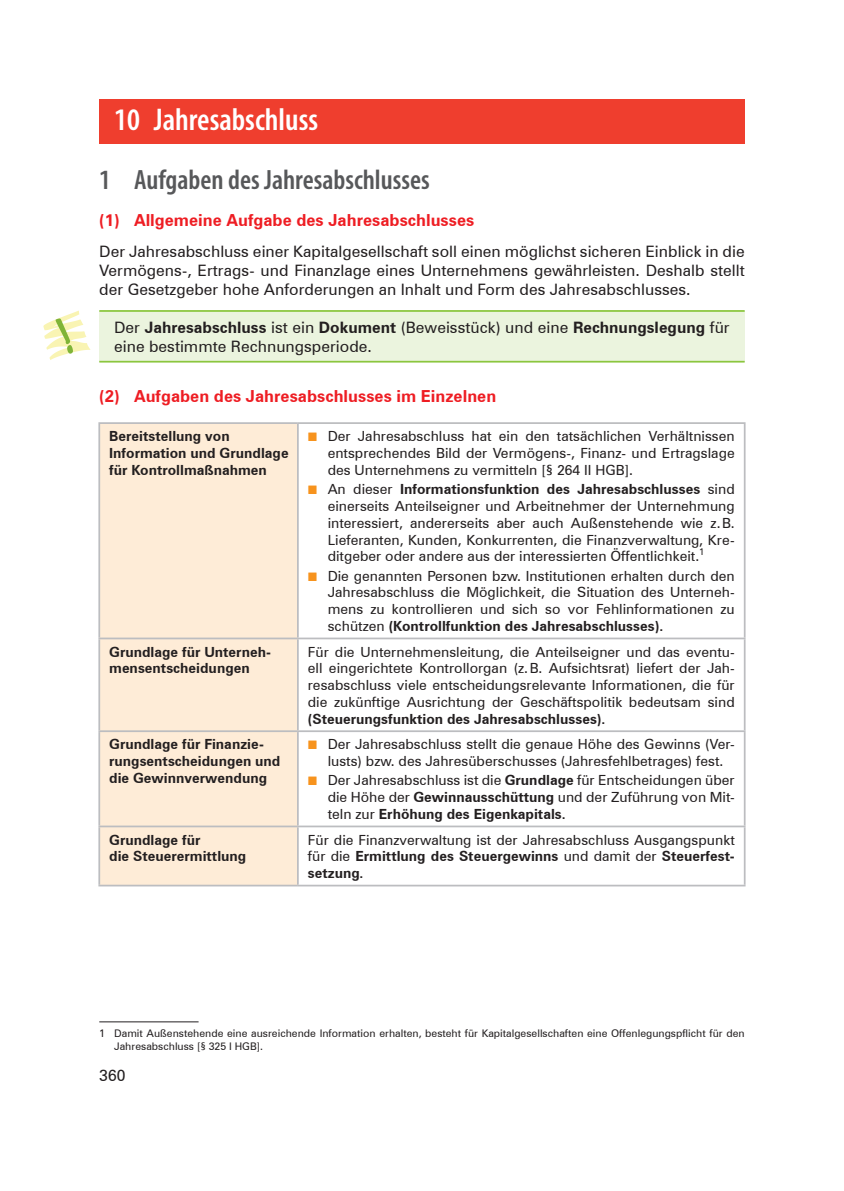
<style>
.page{position:relative;width:844px;height:1191px;background:#fff}
.page>*{position:absolute;margin:0;border:0;box-sizing:border-box;transform-origin:0 0}
.t1{font:600 condensed 31.5px "Myriad Pro";color:#fff}
.t2{font:600 condensed 28px "Myriad Pro";color:#57585a}
.t3{font:700 16.62px "Zurich BT";color:#ee1d23}
.Fließtext{font:15.75px/18.9px "Zurich BT";color:#231f20;text-align:justify}
.Merke_Text{font:15.75px/18.9px "Zurich BT";color:#231f20}
.Tabelle{font:14px/16.8px "Zurich BT";color:#231f20;text-align:justify}
.Tabelle-linke_Spalte{font:700 14px/16.8px "Zurich BT";color:#231f20}
.Fußnote{font:10.5px/12.6px "Zurich BT";color:#231f20}
.s1{font-weight:700}
.s2{font-family:"Uni Math";font-size:12.25px;color:#f7931d}
</style>
<div class="page">
<div style="left:99px;top:99px;width:645px;height:45px;background:#ef3e2e"></div>
<div style="left:99px;top:311px;width:645px;height:51px;background:#ebf4de"></div>
<hr style="left:99px;top:310px;width:645px;height:2px;background:#8bc63e">
<hr style="left:99px;top:361px;width:645px;height:1px;background:#8bc63e">
<div style="left:100px;top:424px;width:197px;height:460px;background:#feecd7"></div>
<hr style="left:98px;top:422px;width:200px;height:2px;background:#bcbdc0">
<hr style="left:98px;top:424px;width:2px;height:213px;background:#bcbdc0">
<hr style="left:298px;top:422px;width:447px;height:2px;background:#bcbdc0">
<hr style="left:297px;top:424px;width:2px;height:213px;background:#bcbdc0">
<hr style="left:743px;top:424px;width:2px;height:213px;background:#bcbdc0">
<hr style="left:98px;top:637px;width:200px;height:2px;background:#bcbdc0">
<hr style="left:98px;top:639px;width:2px;height:91px;background:#bcbdc0">
<hr style="left:298px;top:637px;width:447px;height:2px;background:#bcbdc0">
<hr style="left:297px;top:639px;width:2px;height:91px;background:#bcbdc0">
<hr style="left:743px;top:639px;width:2px;height:91px;background:#bcbdc0">
<hr style="left:98px;top:730px;width:200px;height:2px;background:#bcbdc0">
<hr style="left:98px;top:732px;width:2px;height:93px;background:#bcbdc0">
<hr style="left:298px;top:730px;width:447px;height:2px;background:#bcbdc0">
<hr style="left:297px;top:732px;width:2px;height:93px;background:#bcbdc0">
<hr style="left:743px;top:732px;width:2px;height:93px;background:#bcbdc0">
<hr style="left:98px;top:825px;width:200px;height:2px;background:#bcbdc0">
<hr style="left:98px;top:827px;width:2px;height:57px;background:#bcbdc0">
<hr style="left:298px;top:825px;width:447px;height:2px;background:#bcbdc0">
<hr style="left:297px;top:827px;width:2px;height:57px;background:#bcbdc0">
<hr style="left:743px;top:827px;width:2px;height:57px;background:#bcbdc0">
<hr style="left:98px;top:884px;width:200px;height:2px;background:#bcbdc0">
<hr style="left:298px;top:884px;width:447px;height:2px;background:#bcbdc0">
<hr style="left:99px;top:1021px;width:99px;height:1px;background:#231f20">
<svg style="left:43px;top:310px;width:48px;height:50px"></svg>
<p class="t1" style="left:114px;top:103px;width:205px">10 Jahresabschluss</p>
<p class="t2" style="left:99px;top:164px;width:332px">1 Aufgaben des Jahresabschlusses</p>
<p class="t3" style="left:99px;top:210px;width:376px">(1) Allgemeine Aufgabe des Jahresabschlusses</p>
<p class="Fließtext" style="left:99px;top:242px;width:646px">Der Jahresabschluss einer Kapitalgesellschaft soll einen möglichst sicheren Einblick in die Vermögens-, Ertrags- und Finanzlage eines Unternehmens gewährleisten. Deshalb stellt der Gesetzgeber hohe Anforderungen an Inhalt und Form des Jahresabschlusses.</p>
<p class="Merke_Text" style="left:114px;top:318px;width:617px">Der <span class="s1">Jahresabschluss</span> ist ein <span class="s1">Dokument</span> (Beweisstück) und eine <span class="s1">Rechnungslegung</span> für eine bestimmte Rechnungsperiode.</p>
<p class="t3" style="left:99px;top:386px;width:398px">(2) Aufgaben des Jahresabschlusses im Einzelnen</p>
<p class="Tabelle-linke_Spalte" style="left:109px;top:428px;width:181px">Bereitstellung von<br>Information und Grundlage für Kontrollmaßnahmen</p>
<p class="Tabelle" style="left:327px;top:428px;width:408px;text-indent:-20px"><span class="s2">■</span> Der Jahresabschluss hat ein den tatsächlichen Verhältnissen entsprechendes Bild der Vermögens-, Finanz- und Ertragslage des Unternehmens zu vermitteln [§ 264 II HGB].</p>
<p class="Tabelle" style="left:327px;top:480px;width:408px;text-indent:-20px"><span class="s2">■</span> An dieser <span class="s1">Informationsfunktion des Jahresabschlusses</span> sind einerseits Anteilseigner und Arbeitnehmer der Unternehmung interessiert, andererseits aber auch Außenstehende wie z.B.<br>Lieferanten, Kunden, Konkurrenten, die Finanzverwaltung, Kre&shy;ditgeber oder andere aus der interessierten Öffentlichkeit.<sup>1</sup></p>
<p class="Tabelle" style="left:327px;top:567px;width:408px;text-indent:-20px"><span class="s2">■</span> Die genannten Personen bzw. Institutionen erhalten durch den Jahresabschluss die Möglichkeit, die Situation des Unterneh&shy;mens zu kontrollieren und sich so vor Fehlinformationen zu schützen <span class="s1">(Kontrollfunktion des Jahresabschlusses).</span></p>
<p class="Tabelle-linke_Spalte" style="left:109px;top:643px;width:163px">Grundlage für Unterneh&shy;mensentscheidungen</p>
<p class="Tabelle" style="left:308px;top:643px;width:428px">Für die Unternehmensleitung, die Anteilseigner und das eventu&shy;ell eingerichtete Kontrollorgan (z.B. Aufsichtsrat) liefert der Jah&shy;resabschluss viele entscheidungsrelevante Informationen, die für die zukünftige Ausrichtung der Geschäftspolitik bedeutsam sind <span class="s1">(Steuerungsfunktion des Jahresabschlusses).</span></p>
<p class="Tabelle-linke_Spalte" style="left:109px;top:736px;width:173px">Grundlage für Finanzie&shy;rungsentscheidungen und die Gewinnverwendung</p>
<p class="Tabelle" style="left:327px;top:736px;width:408px;text-indent:-20px"><span class="s2">■</span> Der Jahresabschluss stellt die genaue Höhe des Gewinns (Ver&shy;lusts) bzw. des Jahresüberschusses (Jahresfehlbetrages) fest.</p>
<p class="Tabelle" style="left:327px;top:772px;width:408px;text-indent:-20px"><span class="s2">■</span> Der Jahresabschluss ist die <span class="s1">Grundlage</span> für Entscheidungen über die Höhe der <span class="s1">Gewinnausschüttung</span> und der Zuführung von Mit&shy;teln zur <span class="s1">Erhöhung des Eigenkapitals.</span></p>
<p class="Tabelle-linke_Spalte" style="left:109px;top:831px;width:138px">Grundlage für<br>die Steuerermittlung</p>
<p class="Tabelle" style="left:308px;top:831px;width:428px">Für die Finanzverwaltung ist der Jahresabschluss Ausgangspunkt für die <span class="s1">Ermittlung des Steuergewinns</span> und damit der <span class="s1">Steuerfest&shy;setzung.</span></p>
<p class="Fußnote" style="left:114px;top:1026px;width:632px;text-indent:-15px">1 Damit Außenstehende eine ausreichende Information erhalten, besteht für Kapitalgesellschaften eine Offenlegungspflicht für den<br>Jahresabschluss [§ 325 I HGB].</p>
<p class="Fließtext" style="left:99px;top:1066px;width:28px">360</p>
</div>
